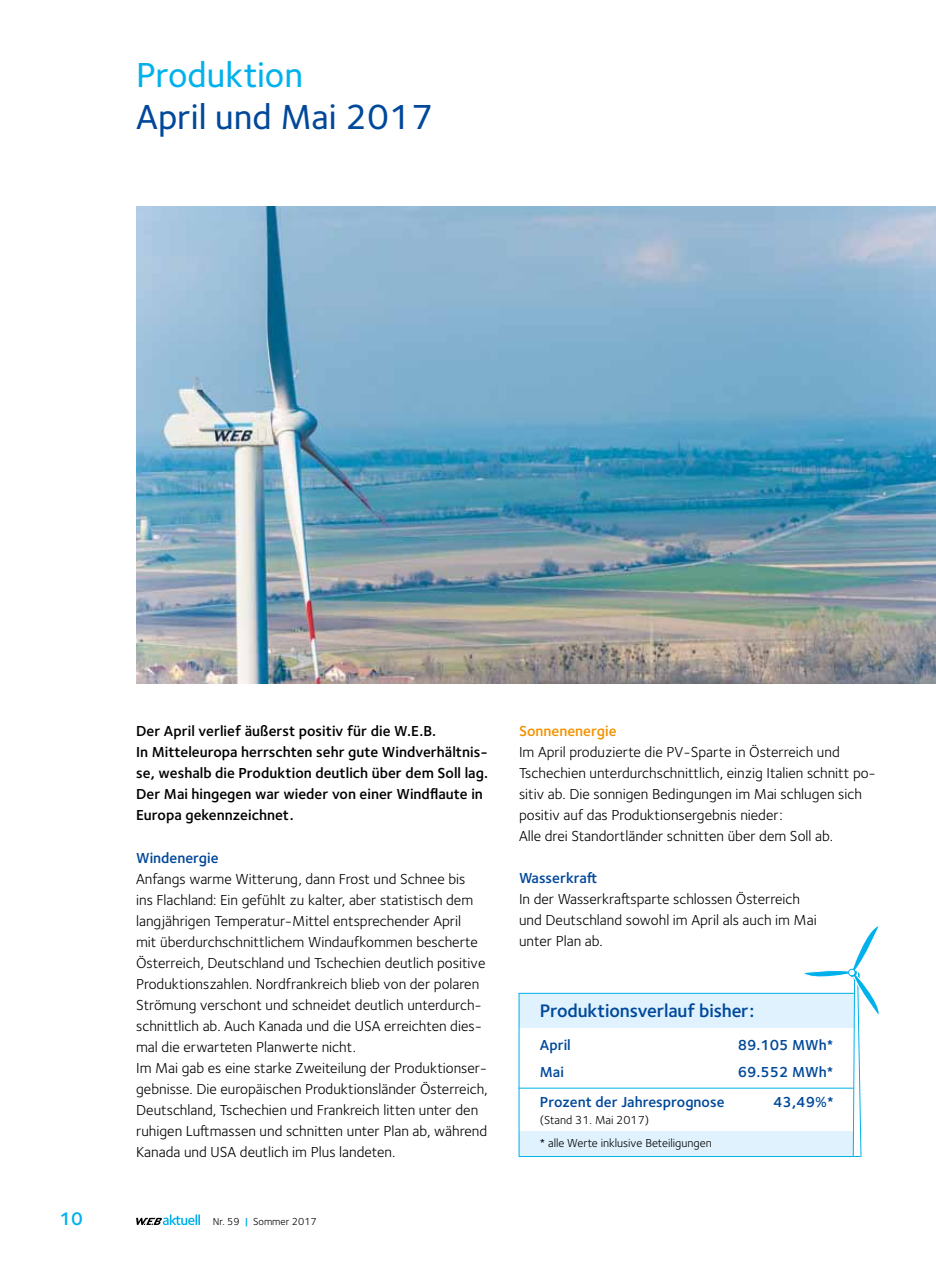
<style>
.page{position:relative;width:936px;height:1276px;background:#fff}
.page>*{position:absolute;margin:0;border:0;box-sizing:border-box;transform-origin:0 0}
.t1{font:500 36px "Foundry Sterling OT3";color:#00489a}
.t2{font:500 36px "Foundry Sterling OT3";color:#00b1eb}
.t3{font:600 18.75px "Foundry Sterling OT3";letter-spacing:-.01em;color:#00489a}
.t4{font:600 18.75px "Foundry Sterling OT3";color:#00b1eb}
.t5{font:15px/21px "Foundry Sterling OT3";color:#000}
.t6{font:600 15px/21px "Foundry Sterling OT3";color:#000}
.t7{font:600 15px "Foundry Sterling OT3";color:#00489a}
.t8{font:600 15px "Foundry Sterling OT3";color:#f39200}
.t9{font:12px/23.2px "Foundry Sterling OT3";color:#000}
.t10{font:10.5px "Foundry Sterling OT3";color:#000}
.s1{font-weight:600;color:#00b1eb}
</style>
<div class="page">
<img style="left:136px;top:206px;width:799px;height:477px">
<svg style="left:136px;top:1214px;width:64px;height:11px"></svg>
<div style="left:519px;top:993px;width:335px;height:34px;background:#dff2fd"></div>
<div style="left:519px;top:1131px;width:335px;height:25px;background:#dff2fd"></div>
<svg style="left:802px;top:926px;width:78px;height:231px"></svg>
<div style="left:849px;top:969px;width:7px;height:7px;background:#09b3eb;border-radius:50%"></div>
<div style="left:848px;top:969px;width:7px;height:6px;background:#fff;border-radius:50%"></div>
<div style="left:848px;top:968px;width:7px;height:8px;border:1px solid #00b1eb;border-radius:50%"></div>
<hr style="left:518px;top:993px;width:1px;height:164px;background:#00b1eb">
<hr style="left:519px;top:1156px;width:341px;height:1px;background:#00b1eb">
<hr style="left:518px;top:993px;width:336px;height:1px;background:#00b1eb">
<hr style="left:518px;top:1087px;width:335px;height:1px;background:#00b1eb">
<h1 class="t2" style="left:136px;top:48px;width:168px">Produktion</h1>
<h1 class="t1" style="left:136px;top:90px;width:298px">April und Mai 2017</h1>
<p class="t6" style="left:136px;top:719px;width:353px">Der April verlief äußerst positiv für die W.E.B.<br>In Mitteleuropa herrschten sehr gute Windverhältnis&shy;se, weshalb die Produktion deutlich über dem Soll lag.<br>Der Mai hingegen war wieder von einer Windflaute in Europa gekennzeichnet.</p>
<p class="t7" style="left:136px;top:846px;width:84px">Windenergie</p>
<p class="t5" style="left:136px;top:867px;width:353px">Anfangs warme Witterung, dann Frost und Schnee bis<br>ins Flachland: Ein gefühlt zu kalter, aber statistisch dem langjährigen Temperatur-Mittel entsprechender April<br>mit überdurchschnittlichem Windaufkommen bescherte Österreich, Deutschland und Tschechien deutlich positive Produktionszahlen. Nordfrankreich blieb von der polaren Strömung verschont und schneidet deutlich unterdurch&shy;schnittlich ab. Auch Kanada und die USA erreichten dies&shy;mal die erwarteten Planwerte nicht.<br>Im Mai gab es eine starke Zweiteilung der Produktionser&shy;gebnisse. Die europäischen Produktionsländer Österreich, Deutschland, Tschechien und Frankreich litten unter den ruhigen Luftmassen und schnitten unter Plan ab, während Kanada und USA deutlich im Plus landeten.</p>
<p class="t4" style="left:60px;top:1204px;width:25px">10</p>
<p class="t10" style="left:213px;top:1213px;width:106px">Nr. 59 <span class="s1">|</span> Sommer 2017</p>
<p class="t8" style="left:519px;top:719px;width:99px">Sonnenenergie</p>
<p class="t5" style="left:519px;top:740px;width:358px">Im April produzierte die PV-Sparte in Österreich und Tschechien unterdurchschnittlich, einzig Italien schnitt po&shy;sitiv ab. Die sonnigen Bedingungen im Mai schlugen sich positiv auf das Produktionsergebnis nieder:<br>Alle drei Standortländer schnitten über dem Soll ab.</p>
<p class="t7" style="left:519px;top:866px;width:80px">Wasserkraft</p>
<p class="t5" style="left:519px;top:887px;width:299px">In der Wasserkraftsparte schlossen Österreich und Deutschland sowohl im April als auch im Mai unter Plan ab.</p>
<p class="t3" style="left:540px;top:996px;width:216px">Produktionsverlauf bisher:</p>
<p class="t7" style="left:540px;top:1032px;width:32px">April</p>
<p class="t7" style="left:737px;top:1032px;width:97px">89.105 MWh*</p>
<p class="t7" style="left:540px;top:1059px;width:25px">Mai</p>
<p class="t7" style="left:737px;top:1059px;width:97px">69.552 MWh*</p>
<p class="t7" style="left:540px;top:1090px;width:186px">Prozent der Jahresprognose</p>
<p class="t7" style="left:773px;top:1090px;width:62px">43,49%*</p>
<p class="t9" style="left:540px;top:1107px;width:173px">(Stand 31. Mai 2017)<br>* alle Werte inklusive Beteiligungen</p>
</div>
